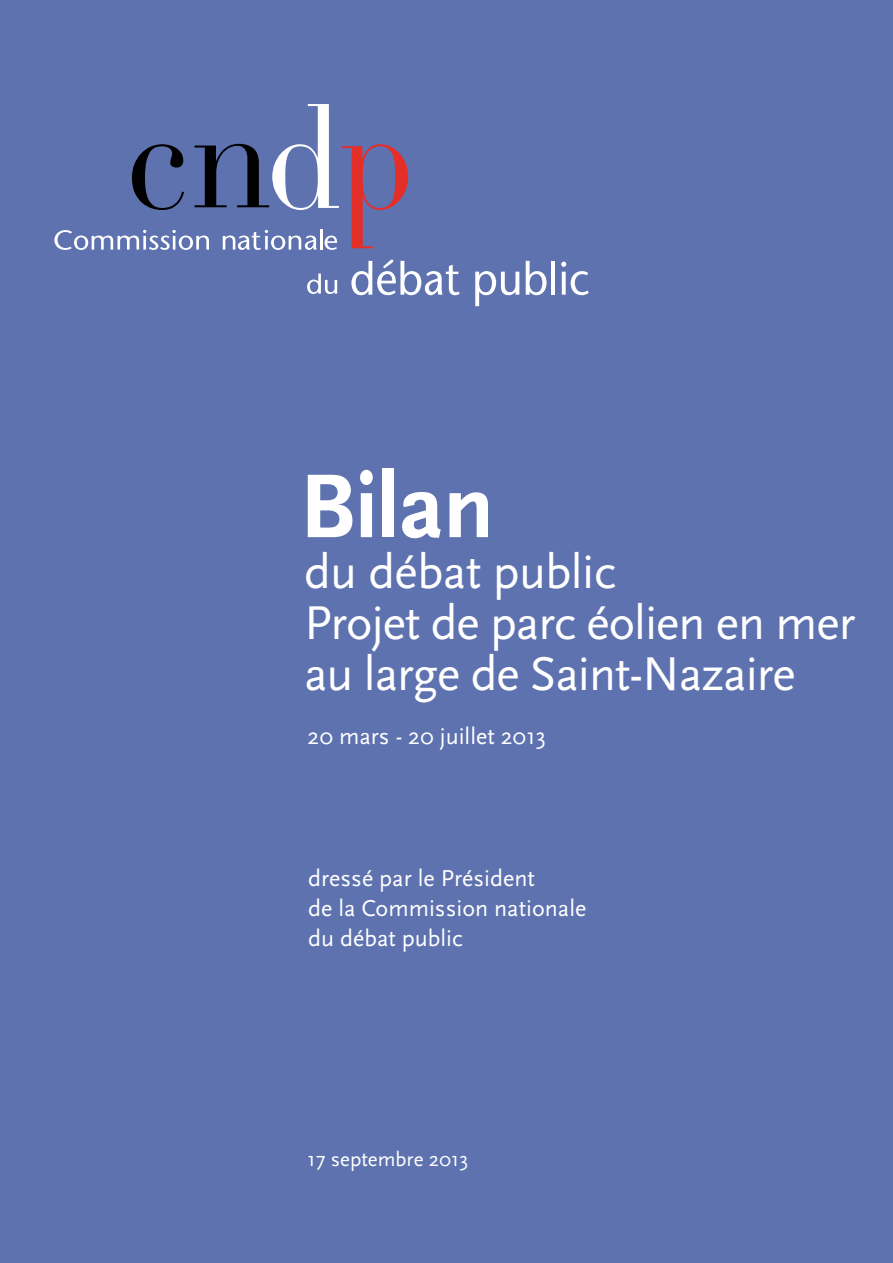
<style>
.page{position:relative;width:893px;height:1263px;background:#5e72b0}
.page>*{position:absolute;margin:0;border:0;box-sizing:border-box;transform-origin:0 0}
.t1{font:700 94.5px "Scala Sans";color:#fff}
.t2{font:49.5px/51px "Scala Sans";letter-spacing:-.02em;color:#fff}
.t3{font:24px/30px "Scala Sans";color:#fff}
.t4{font:21px "Scala Sans";color:#fff}
</style>
<div class="page">
<svg style="left:54px;top:104px;width:354px;height:146px"></svg>
<svg style="left:307px;top:273px;width:30px;height:21px"></svg>
<svg style="left:351px;top:260px;width:109px;height:35px"></svg>
<svg style="left:475px;top:271px;width:44px;height:35px"></svg>
<svg style="left:526px;top:261px;width:21px;height:34px"></svg>
<hr style="left:551px;top:261px;width:4px;height:34px;background:#fff">
<svg style="left:561px;top:262px;width:28px;height:33px"></svg>
<h1 class="t1" style="left:300px;top:456px;width:196px">Bilan</h1>
<h2 class="t2" style="left:304px;top:547px;width:553px">du débat public<br>Projet de parc éolien en mer au large de Saint-Nazaire</h2>
<p class="t3" style="left:308px;top:721px;width:240px">20 mars - 20 juillet 2013</p>
<p class="t3" style="left:308px;top:864px;width:280px">dressé par le Président<br>de la Commission nationale du débat public</p>
<p class="t4" style="left:308px;top:1148px;width:162px">17 septembre 2013</p>
</div>
